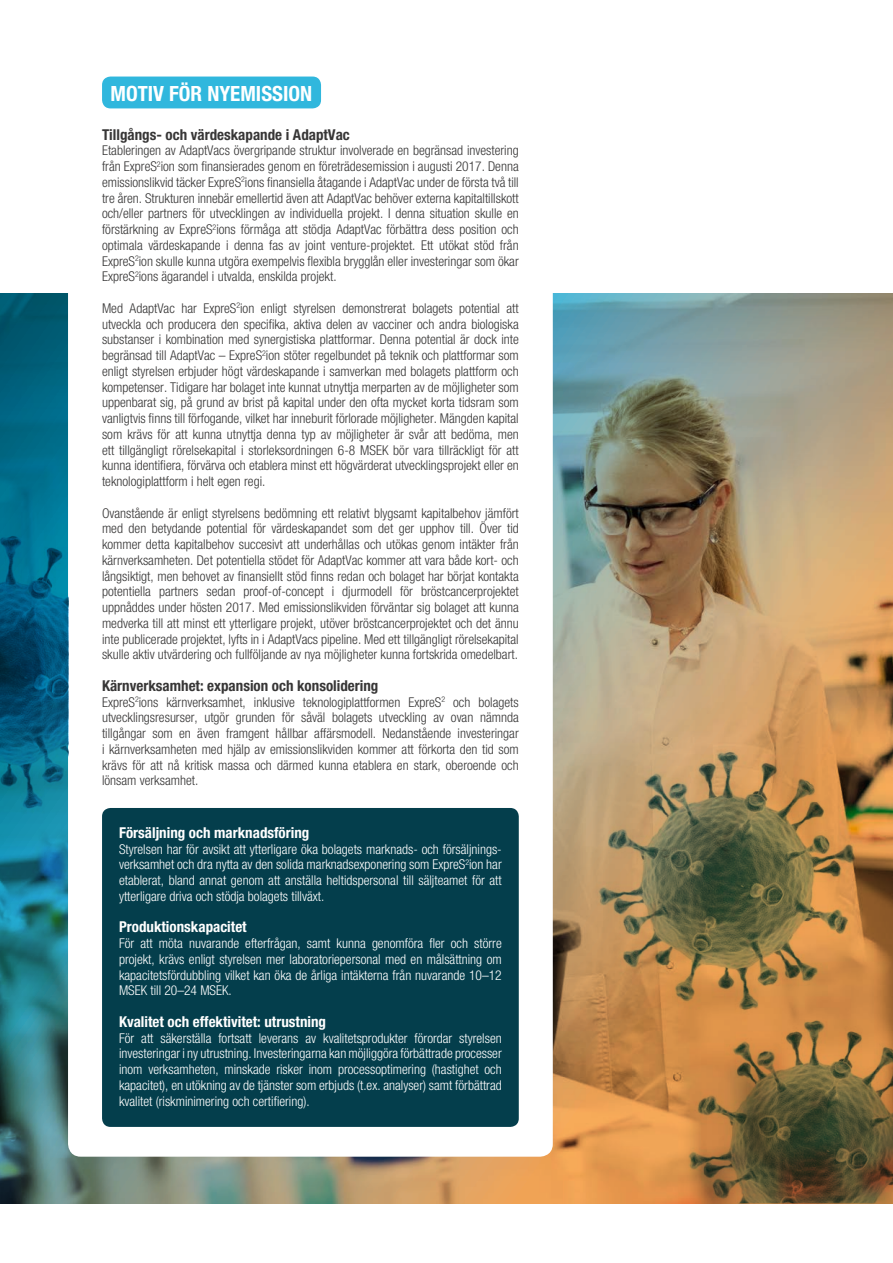
<style>
.page{position:relative;width:893px;height:1263px;background:#fff}
.page>*{position:absolute;margin:0;border:0;box-sizing:border-box;transform-origin:0 0}
.t1{font:700 condensed 21px "Helvetica Neue";color:#fff}
.t2{font:700 condensed 15px "Helvetica Neue";color:#fff}
.t3{font:700 condensed 15px "Helvetica Neue";color:#373636}
.t4{font:300 condensed 13.5px/15.8px "Helvetica Neue";color:#373636;text-align:justify}
.t5{font:300 condensed 13.5px/15.8px "Helvetica Neue";color:#fff;text-align:justify}
</style>
<div class="page">
<img style="left:0;top:293px;width:893px;height:910px">
<svg style="left:68px;top:76px;width:485px;height:1081px"></svg>
<div style="left:102px;top:808px;width:417px;height:319px;background:#043e4c;border-radius:9px"></div>
<div style="left:102px;top:77px;width:219px;height:31px;background:#30b7dd;border-radius:9px"></div>
<img style="left:587px;top:734px;width:306px;height:469px">
<img style="left:0;top:526px;width:68px;height:287px">
<h1 class="t1" style="left:111px;top:81px;width:203px">MOTIV FÖR NYEMISSION</h1>
<p class="t3" style="left:102px;top:125px;width:249px">Tillgångs- och värdeskapande i AdaptVac</p>
<p class="t4" style="left:102px;top:143px;width:418px">Etableringen av AdaptVacs övergripande struktur involverade en begränsad investering från ExpreS<sup>2</sup>ion som finansierades genom en företrädesemission i augusti 2017. Denna emissionslikvid täcker ExpreS<sup>2</sup>ions finansiella åtagande i AdaptVac under de första två till tre åren. Strukturen innebär emellertid även att AdaptVac behöver externa kapitaltillskott och/eller partners för utvecklingen av individuella projekt. I denna situation skulle en förstärkning av ExpreS<sup>2</sup>ions förmåga att stödja AdaptVac förbättra dess position och optimala värdeskapande i denna fas av joint venture-projektet. Ett utökat stöd från ExpreS<sup>2</sup>ion skulle kunna utgöra exempelvis flexibla brygglån eller investeringar som ökar ExpreS<sup>2</sup>ions ägarandel i utvalda, enskilda projekt.</p>
<p class="t4" style="left:102px;top:300px;width:418px">Med AdaptVac har ExpreS<sup>2</sup>ion enligt styrelsen demonstrerat bolagets potential att utveckla och producera den specifika, aktiva delen av vacciner och andra biologiska substanser i kombination med synergistiska plattformar. Denna potential är dock inte begränsad till AdaptVac – ExpreS<sup>2</sup>ion stöter regelbundet på teknik och plattformar som enligt styrelsen erbjuder högt värdeskapande i samverkan med bolagets plattform och kompetenser. Tidigare har bolaget inte kunnat utnyttja merparten av de möjligheter som uppenbarat sig, på grund av brist på kapital under den ofta mycket korta tidsram som vanligtvis finns till förfogande, vilket har inneburit förlorade möjligheter. Mängden kapital som krävs för att kunna utnyttja denna typ av möjligheter är svår att bedöma, men ett tillgängligt rörelsekapital i storleksordningen 6-8 MSEK bör vara tillräckligt för att kunna identifiera, förvärva och etablera minst ett högvärderat utvecklingsprojekt eller en teknologiplattform i helt egen regi.</p>
<p class="t4" style="left:102px;top:505px;width:418px">Ovanstående är enligt styrelsens bedömning ett relativt blygsamt kapitalbehov jämfört med den betydande potential för värdeskapandet som det ger upphov till. Över tid kommer detta kapitalbehov succesivt att underhållas och utökas genom intäkter från kärnverksamheten. Det potentiella stödet för AdaptVac kommer att vara både kort- och långsiktigt, men behovet av finansiellt stöd finns redan och bolaget har börjat kontakta potentiella partners sedan proof-of-concept i djurmodell för bröstcancerprojektet uppnåddes under hösten 2017. Med emissionslikviden förväntar sig bolaget att kunna medverka till att minst ett ytterligare projekt, utöver bröstcancerprojektet och det ännu inte publicerade projektet, lyfts in i AdaptVacs pipeline. Med ett tillgängligt rörelsekapital skulle aktiv utvärdering och fullföljande av nya möjligheter kunna fortskrida omedelbart.</p>
<p class="t3" style="left:102px;top:676px;width:278px">Kärnverksamhet: expansion och konsolidering</p>
<p class="t4" style="left:102px;top:694px;width:418px">ExpreS<sup>2</sup>ions kärnverksamhet, inklusive teknologiplattformen ExpreS<sup>2</sup> och bolagets utvecklingsresurser, utgör grunden för såväl bolagets utveckling av ovan nämnda tillgångar som en även framgent hållbar affärsmodell. Nedanstående investeringar i kärnverksamheten med hjälp av emissionslikviden kommer att förkorta den tid som krävs för att nå kritisk massa och därmed kunna etablera en stark, oberoende och lönsam verksamhet.</p>
<p class="t2" style="left:119px;top:823px;width:192px">Försäljning och marknadsföring</p>
<p class="t5" style="left:119px;top:841px;width:384px">Styrelsen har för avsikt att ytterligare öka bolagets marknads- och försäljnings&shy;verksamhet och dra nytta av den solida marknadsexponering som ExpreS<sup>2</sup>ion har etablerat, bland annat genom att anställa heltidspersonal till säljteamet för att ytterligare driva och stödja bolagets tillväxt.</p>
<p class="t2" style="left:119px;top:918px;width:129px">Produktionskapacitet</p>
<p class="t5" style="left:119px;top:935px;width:384px">För att möta nuvarande efterfrågan, samt kunna genomföra fler och större projekt, krävs enligt styrelsen mer laboratoriepersonal med en målsättning om kapacitetsfördubbling vilket kan öka de årliga intäkterna från nuvarande 10–12<br>MSEK till 20–24 MSEK.</p>
<p class="t2" style="left:119px;top:1012px;width:209px">Kvalitet och effektivitet: utrustning</p>
<p class="t5" style="left:119px;top:1030px;width:384px">För att säkerställa fortsatt leverans av kvalitetsprodukter förordar styrelsen investeringar i ny utrustning. Investeringarna kan möjliggöra förbättrade processer inom verksamheten, minskade risker inom processoptimering (hastighet och kapacitet), en utökning av de tjänster som erbjuds (t.ex. analyser) samt förbättrad kvalitet (riskminimering och certifiering).</p>
</div>
